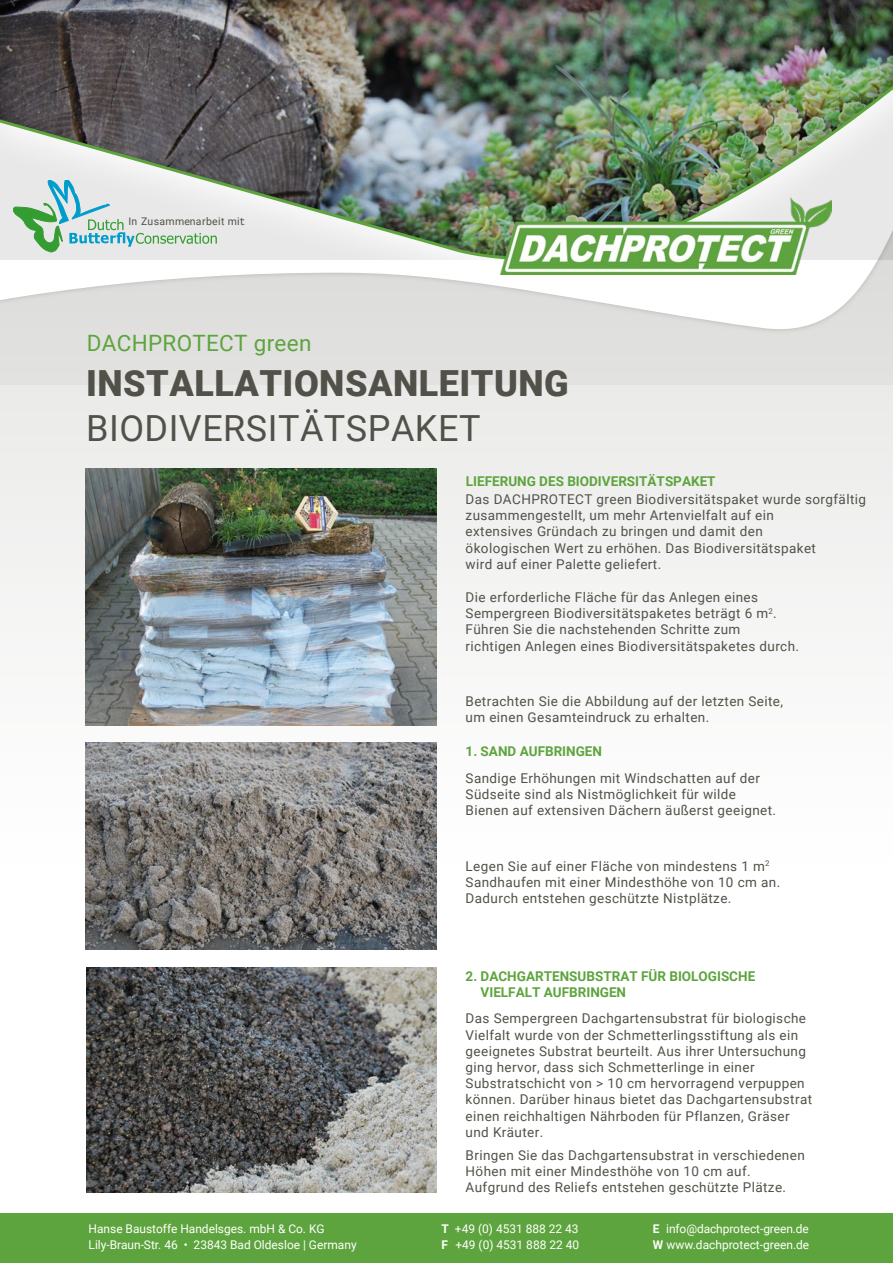
<style>
.page{position:relative;width:893px;height:1263px;background:#fff}
.page>*{position:absolute;margin:0;border:0;box-sizing:border-box;transform-origin:0 0}
.t1{font:900 36px "Roboto";letter-spacing:.015em;color:#525149}
.t2{font:36px "Roboto";letter-spacing:.015em;color:#525149}
.t3{font:22.5px "Roboto";letter-spacing:.015em;color:#5ea43e}
.t4{font:13.5px/16.2px "Roboto";letter-spacing:.03em;color:#525149}
.t5{font:700 13.5px/16.2px "Roboto";color:#5ea43e}
.t6{font:12px/15.6px "Roboto";color:#fff}
.t7{font:700 12px "Roboto";color:#fff}
.t8{font:10.5px "Roboto";letter-spacing:.03em;color:#525149}
.s1{font-weight:700}
</style>
<div class="page">
<div style="left:0;top:0;width:893px;height:1263px;background:linear-gradient(to right,#f2f2f2,#fafafa)"></div>
<svg style="left:0;top:262px;width:893px;height:120px"></svg>
<img style="left:0;top:0;width:893px;height:262px">
<img style="left:86px;top:742px;width:351px;height:208px">
<img style="left:87px;top:968px;width:350px;height:225px">
<img style="left:86px;top:468px;width:351px;height:257px">
<svg style="left:13px;top:180px;width:204px;height:72px;background:#c7dcd4"></svg>
<img style="left:501px;top:198px;width:330px;height:76px">
<div style="left:0;top:1213px;width:893px;height:50px;background:#5ea43e"></div>
<p class="t8" style="left:128px;top:214px;width:118px">In Zusammenarbeit mit:</p>
<h2 class="t3" style="left:87px;top:327px;width:226px">DACHPROTECT green</h2>
<h1 class="t1" style="left:86px;top:358px;width:484px">INSTALLATIONSANLEITUNG</h1>
<h1 class="t2" style="left:86px;top:403px;width:396px">BIODIVERSITÄTSPAKET</h1>
<p class="t5" style="left:466px;top:473px;width:251px">LIEFERUNG DES BIODIVERSITÄTSPAKET</p>
<p class="t4" style="left:466px;top:491px;width:402px">Das DACHPROTECT green Biodiversitätspaket wurde sorgfältig zusammengestellt, um mehr Artenvielfalt auf ein<br>extensives Gründach zu bringen und damit den<br>ökologischen Wert zu erhöhen. Das Biodiversitätspaket<br>wird auf einer Palette geliefert.</p>
<p class="t4" style="left:466px;top:588px;width:335px">Die erforderliche Fläche für das Anlegen eines Sempergreen Biodiversitätspaketes beträgt 6 m<sup>2</sup>.<br>Führen Sie die nachstehenden Schritte zum richtigen Anlegen eines Biodiversitätspaketes durch.</p>
<p class="t4" style="left:466px;top:693px;width:319px">Betrachten Sie die Abbildung auf der letzten Seite, um einen Gesamteindruck zu erhalten.</p>
<p class="t5" style="left:466px;top:743px;width:138px">1. SAND AUFBRINGEN</p>
<p class="t4" style="left:466px;top:770px;width:312px">Sandige Erhöhungen mit Windschatten auf der<br>Südseite sind als Nistmöglichkeit für wilde<br>Bienen auf extensiven Dächern äußerst geeignet.</p>
<p class="t4" style="left:466px;top:857px;width:316px">Legen Sie auf einer Fläche von mindestens 1 m<sup>2<br></sup>Sandhaufen mit einer Mindesthöhe von 10 cm an.<br>Dadurch entstehen geschützte Nistplätze.</p>
<p class="t5" style="left:481px;top:968px;width:276px;text-indent:-15px">2. DACHGARTENSUBSTRAT FÜR BIOLOGISCHE<br>VIELFALT AUFBRINGEN</p>
<p class="t4" style="left:466px;top:1010px;width:348px">Das Sempergreen Dachgartensubstrat für biologische Vielfalt wurde von der Schmetterlingsstiftung als ein geeignetes Substrat beurteilt. Aus ihrer Untersuchung ging hervor, dass sich Schmetterlinge in einer Substratschicht von &gt; 10 cm hervorragend verpuppen können. Darüber hinaus bietet das Dachgartensubstrat einen reichhaltigen Nährboden für Pflanzen, Gräser und Kräuter.</p>
<p class="t4" style="left:466px;top:1146px;width:341px">Bringen Sie das Dachgartensubstrat in verschiedenen<br>Höhen mit einer Mindesthöhe von 10 cm auf.<br>Aufgrund des Reliefs entstehen geschützte Plätze.</p>
<p class="t6" style="left:89px;top:1221px;width:270px">Hanse Baustoffe Handelsges. mbH &amp; Co. KG<br>Lily-Braun-Str. 46 • 23843 Bad Oldesloe | Germany</p>
<p class="t6" style="left:441px;top:1221px;width:139px;text-align:right">+49 (0) 4531 888 22 43<br><span class="s1">F</span> +49 (0) 4531 888 22 40</p>
<p class="t6" style="left:653px;top:1221px;width:158px"><span class="s1">E</span> info@dachprotect-green.de</p>
<p class="t7" style="left:442px;top:1221px;width:9px">T</p>
<p class="t6" style="left:653px;top:1236px;width:158px"><span class="s1">W</span> www.dachprotect-green.de</p>
</div>
